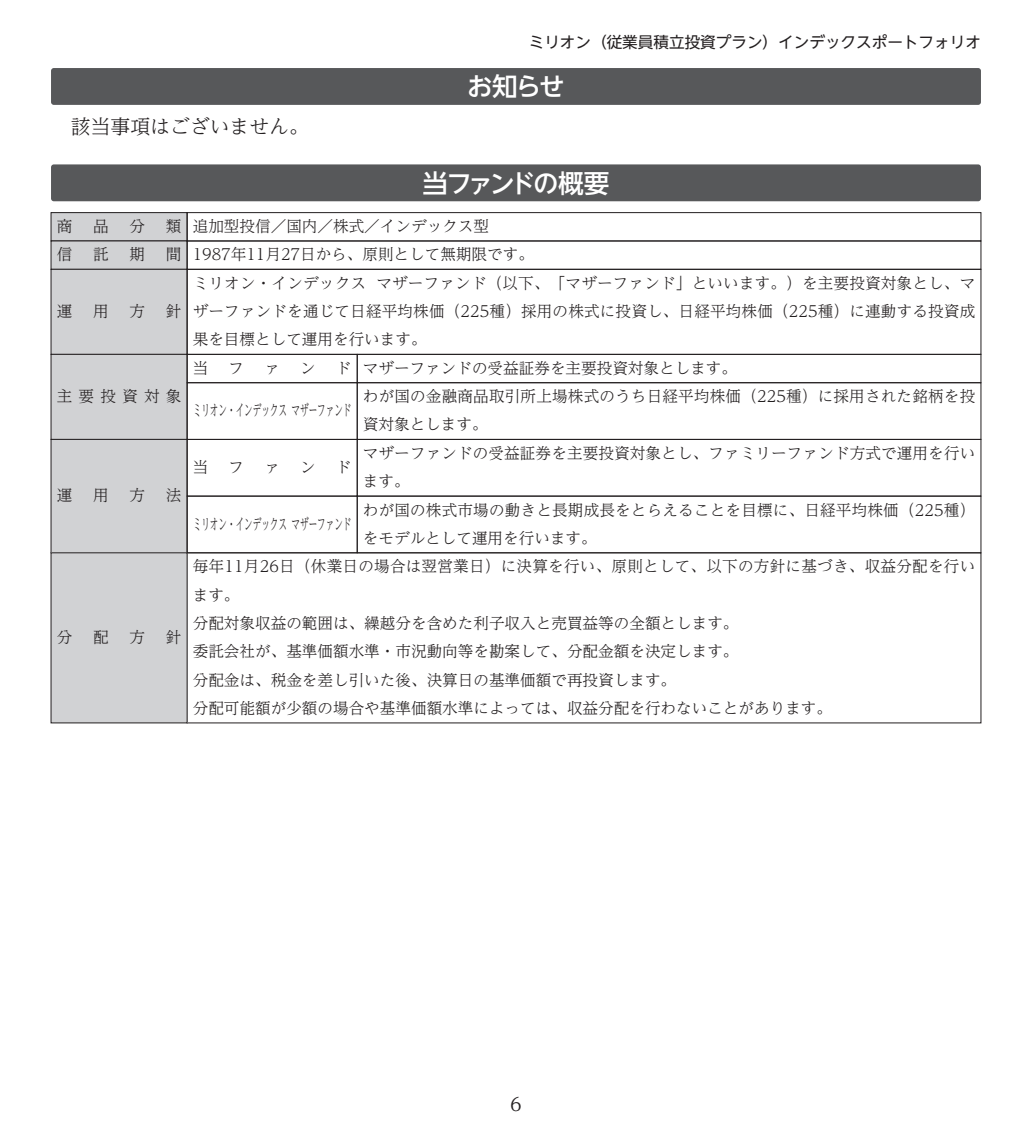
<style>
.page{position:relative;width:1032px;height:1134px;background:#fff}
.page>*{position:absolute;margin:0;border:0;box-sizing:border-box;transform-origin:0 0}
.t1{font:25.6px "UD Shin Go NT Pro Medium 90 msp RKSJ H";letter-spacing:-.105em;color:#fff}
.t2{font:25.6px "UD Shin Go NT Pro Medium 90 msp RKSJ H";letter-spacing:-.075em;color:#fff}
.t3{font:19.8px "UD Reimin Pro Light 90 msp RKSJ H";color:#231f20}
.t4{font:18.4px "UD Reimin Pro Regular 90 msp RKSJ H";color:#231f20}
.t5{font:15.6px/28.4px "UD Reimin Pro Light 90 msp RKSJ H";color:#231f20}
.t6{font:15.6px "UD Reimin Pro Light 90 msp RKSJ H";color:#231f20;scale:.55 1}
.t7{font:15.6px "UD Shin Go NT Pro Regular 90 msp RKSJ H";color:#231f20}
</style>
<div class="page">
<div style="left:51px;top:68px;width:930px;height:37px;background:#57585a;border-radius:3px"></div>
<div style="left:51px;top:213px;width:136px;height:28px;background:#d1d2d4"></div>
<div style="left:51px;top:212px;width:137px;height:29px;border:1px solid #231f20"></div>
<div style="left:51px;top:241px;width:136px;height:28px;background:#d1d2d4"></div>
<div style="left:51px;top:269px;width:136px;height:85px;background:#d1d2d4"></div>
<div style="left:51px;top:269px;width:137px;height:86px;border:1px solid #231f20"></div>
<div style="left:51px;top:164px;width:930px;height:37px;background:#57585a;border-radius:3px"></div>
<div style="left:187px;top:212px;width:794px;height:29px;border:1px solid #231f20"></div>
<div style="left:51px;top:354px;width:136px;height:85px;background:#d1d2d4"></div>
<div style="left:51px;top:354px;width:137px;height:86px;border:1px solid #231f20"></div>
<div style="left:51px;top:439px;width:136px;height:114px;background:#d1d2d4"></div>
<div style="left:51px;top:439px;width:137px;height:114px;border:1px solid #231f20"></div>
<div style="left:51px;top:553px;width:136px;height:170px;background:#d1d2d4"></div>
<div style="left:187px;top:382px;width:171px;height:58px;border:1px solid #231f20"></div>
<div style="left:357px;top:382px;width:624px;height:58px;border:1px solid #231f20"></div>
<div style="left:187px;top:439px;width:171px;height:57px;border:1px solid #231f20"></div>
<div style="left:357px;top:439px;width:624px;height:57px;border:1px solid #231f20"></div>
<div style="left:187px;top:496px;width:171px;height:57px;border:1px solid #231f20"></div>
<div style="left:357px;top:496px;width:624px;height:57px;border:1px solid #231f20"></div>
<div style="left:187px;top:269px;width:794px;height:86px;border:1px solid #231f20"></div>
<p class="t3" style="left:71px;top:119px;width:240px">該当事項はございません。</p>
<p class="t7" style="left:529px;top:36px;width:454px">ミリオン（従業員積立投資プラン）インデックスポートフォリオ</p>
<p class="t2" style="left:467px;top:77px;width:99px">お知らせ</p>
<p class="t1" style="left:423px;top:174px;width:188px">当ファンドの概要</p>
<p class="t5" style="left:57px;top:214px;width:17px">商</p>
<p class="t5" style="left:93px;top:214px;width:17px">品</p>
<p class="t5" style="left:129px;top:214px;width:17px">分</p>
<p class="t5" style="left:166px;top:214px;width:325px">類 追加型投信／国内／株式／インデックス型</p>
<p class="t5" style="left:57px;top:242px;width:17px">信</p>
<p class="t5" style="left:93px;top:242px;width:17px">託</p>
<p class="t5" style="left:129px;top:242px;width:17px">期</p>
<p class="t5" style="left:166px;top:242px;width:370px">間 1987年11月27日から、原則として無期限です。</p>
<p class="t5" style="left:57px;top:299px;width:17px">運</p>
<p class="t5" style="left:93px;top:299px;width:17px">用</p>
<p class="t5" style="left:129px;top:299px;width:17px">方</p>
<p class="t5" style="left:166px;top:299px;width:17px">針</p>
<p class="t5" style="left:57px;top:384px;width:126px">主要投資対象</p>
<p class="t5" style="left:57px;top:483px;width:17px">運</p>
<p class="t5" style="left:93px;top:483px;width:17px">用</p>
<p class="t5" style="left:129px;top:483px;width:17px">方</p>
<p class="t5" style="left:166px;top:483px;width:17px">法</p>
<p class="t5" style="left:57px;top:625px;width:17px">分</p>
<p class="t5" style="left:93px;top:625px;width:17px">配</p>
<p class="t5" style="left:129px;top:625px;width:17px">方</p>
<p class="t5" style="left:166px;top:625px;width:17px">針</p>
<p class="t5" style="left:193px;top:271px;width:784px;text-align:justify">ミリオン・インデックス マザーファンド（以下、「マザーファンド」といいます。）を主要投資対象とし、マザーファンドを通じて日経平均株価（225種）採用の株式に投資し、日経平均株価（225種）に連動する投資成果を目標として運用を行います。</p>
<p class="t5" style="left:193px;top:356px;width:17px">当</p>
<p class="t5" style="left:229px;top:356px;width:17px">フ</p>
<p class="t5" style="left:264px;top:356px;width:17px">ァ</p>
<p class="t5" style="left:300px;top:356px;width:17px">ン</p>
<p class="t5" style="left:336px;top:356px;width:403px">ド マザーファンドの受益証券を主要投資対象とします。</p>
<p class="t6" style="left:193px;top:405px;width:290px">ミリオン・インデックス マザーファンド</p>
<p class="t5" style="left:363px;top:384px;width:614px">わが国の金融商品取引所上場株式のうち日経平均株価（225種）に採用された銘柄を投資対象とします。</p>
<p class="t5" style="left:193px;top:455px;width:17px">当</p>
<p class="t5" style="left:229px;top:455px;width:17px">フ</p>
<p class="t5" style="left:264px;top:455px;width:17px">ァ</p>
<p class="t5" style="left:300px;top:455px;width:17px">ン</p>
<p class="t5" style="left:336px;top:455px;width:17px">ド</p>
<p class="t6" style="left:193px;top:518px;width:290px">ミリオン・インデックス マザーファンド</p>
<p class="t5" style="left:363px;top:441px;width:614px">マザーファンドの受益証券を主要投資対象とし、ファミリーファンド方式で運用を行います。</p>
<p class="t5" style="left:363px;top:497px;width:614px">わが国の株式市場の動きと長期成長をとらえることを目標に、日経平均株価（225種）をモデルとして運用を行います。</p>
<p class="t5" style="left:193px;top:554px;width:784px">毎年11月26日（休業日の場合は翌営業日）に決算を行い、原則として、以下の方針に基づき、収益分配を行います。<br>分配対象収益の範囲は、繰越分を含めた利子収入と売買益等の全額とします。<br>委託会社が、基準価額水準・市況動向等を勘案して、分配金額を決定します。<br>分配金は、税金を差し引いた後、決算日の基準価額で再投資します。<br>分配可能額が少額の場合や基準価額水準によっては、収益分配を行わないことがあります。</p>
<p class="t4" style="left:507px;top:1097px;width:20px">６</p>
</div>
